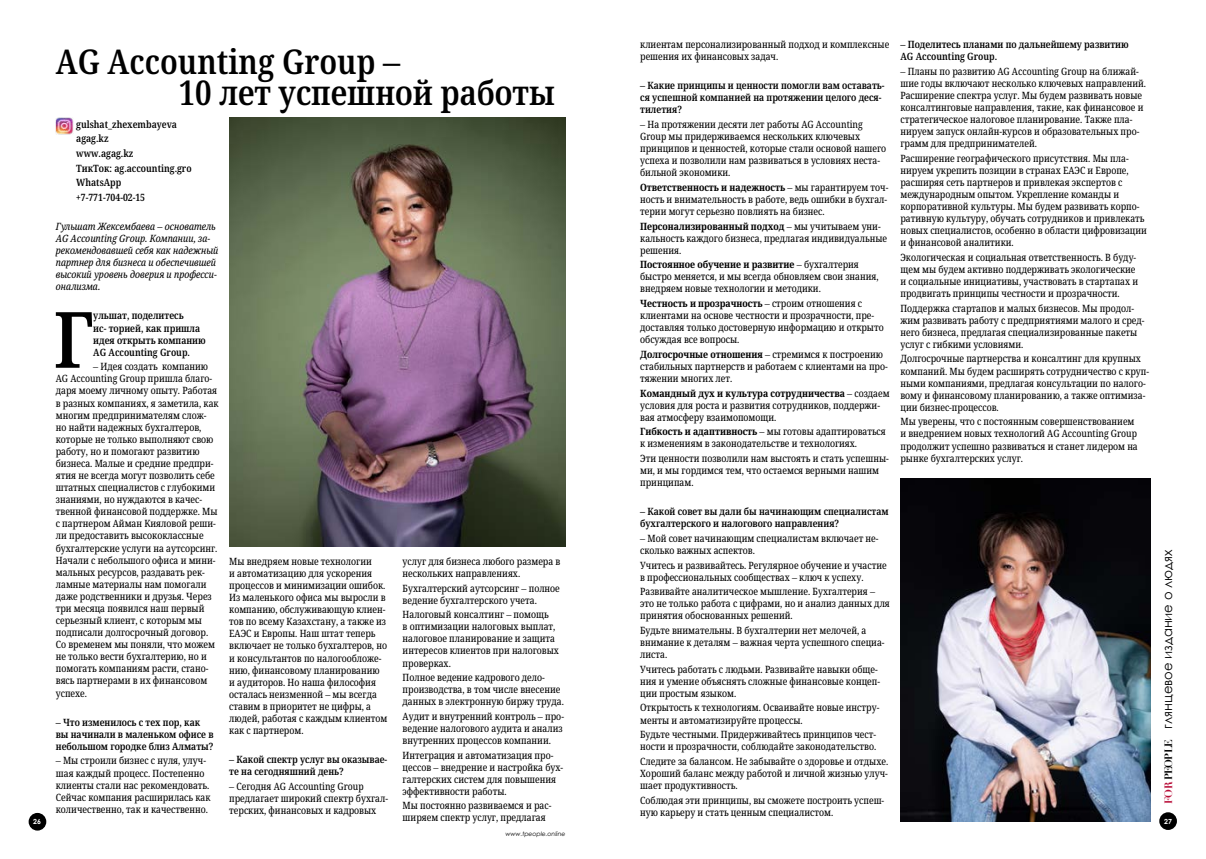
<style>
.page{position:relative;width:1206px;height:859px;background:#fff}
.page>*{position:absolute;margin:0;border:0;box-sizing:border-box;transform-origin:0 0}
.t1{font:600 77.7px "Noto Serif Condensed";color:#000}
.t2{font:600 34.12px/31.3px "Noto Serif Condensed";color:#000}
.t3{font:13.12px "Century Gothic";color:#000}
.t4{font:10.06px/12.1px "Noto Serif Condensed";color:#000}
.t5{font:600 10.06px/12.1px "Noto Serif Condensed";color:#000}
.t6{font:italic 10.06px/12.1px "Noto Serif Condensed";color:#000}
.t7{font:700 7px "Century Gothic";color:#fff}
.t8{font:italic 6.12px "Century Gothic";color:#000}
.s1{font-weight:700}
.s2{font-family:"Didot";font-weight:700;font-size:10.5px;color:#b70b36}
.s3{font-family:"Didot";font-weight:700;font-size:10.5px}
</style>
<div class="page">
<div style="left:1159px;top:812px;width:17px;height:17px;background:#000;border-radius:50%"></div>
<div style="left:29px;top:812px;width:17px;height:18px;background:#000;border-radius:50%"></div>
<img style="left:229px;top:117px;width:336px;height:429px">
<img style="left:900px;top:478px;width:250px;height:343px">
<img style="left:56px;top:117px;width:17px;height:18px">
<p class="t5" style="left:900px;top:38px;width:230px">– Поделитесь планами по дальнейшему развитию<br>AG Accounting Group.</p>
<p class="t4" style="left:900px;top:65px;width:247px">– Планы по развитию AG Accounting Group на ближай&shy;шие годы включают несколько ключевых направлений.<br>Расширение спектра услуг. Мы будем развивать новые консалтинговые направления, такие, как финансовое и стратегическое налоговое планирование. Также пла&shy;нируем запуск онлайн-курсов и образовательных про&shy;грамм для предпринимателей.</p>
<p class="t4" style="left:900px;top:152px;width:248px">Расширение географического присутствия. Мы пла&shy;нируем укрепить позиции в странах ЕАЭС и Европе, расширяя сеть партнеров и привлекая экспертов с международным опытом. Укрепление команды и корпоративной культуры. Мы будем развивать корпо&shy;ративную культуру, обучать сотрудников и привлекать новых специалистов, особенно в области цифровизации и финансовой аналитики.</p>
<p class="t4" style="left:900px;top:251px;width:239px">Экологическая и социальная ответственность. В буду&shy;щем мы будем активно поддерживать экологические и социальные инициативы, участвовать в стартапах и продвигать принципы честности и прозрачности.</p>
<p class="t4" style="left:900px;top:302px;width:245px">Поддержка стартапов и малых бизнесов. Мы продол&shy;жим развивать работу с предприятиями малого и сред&shy;него бизнеса, предлагая специализированные пакеты услуг с гибкими условиями.</p>
<p class="t4" style="left:900px;top:353px;width:250px">Долгосрочные партнерства и консалтинг для крупных компаний. Мы будем расширять сотрудничество с круп&shy;ными компаниями, предлагая консультации по налого&shy;вому и финансовому планированию, а также оптимиза&shy;ции бизнес-процессов.</p>
<p class="t4" style="left:900px;top:416px;width:239px">Мы уверены, что с постоянным совершенствованием и внедрением новых технологий AG Accounting Group продолжит успешно развиваться и станет лидером на рынке бухгалтерских услуг.</p>
<p class="t4" style="left:640px;top:39px;width:251px">клиентам персонализированный подход и комплексные решения их финансовых задач.</p>
<p class="t5" style="left:640px;top:80px;width:246px">– Какие принципы и ценности помогли вам оставать&shy;ся успешной компанией на протяжении целого деся&shy;тилетия?</p>
<p class="t4" style="left:640px;top:118px;width:247px">– На протяжении десяти лет работы AG Accounting Group мы придерживаемся нескольких ключевых принципов и ценностей, которые стали основой нашего успеха и позволили нам развиваться в условиях неста&shy;бильной экономики.</p>
<p class="t4" style="left:640px;top:181px;width:250px;text-align:justify"><span class="s1">Ответственность и надежность</span> – мы гарантируем точ&shy;ность и внимательность в работе, ведь ошибки в бухгал&shy;терии могут серьезно повлиять на бизнес.</p>
<p class="t4" style="left:640px;top:220px;width:248px"><span class="s1">Персонализированный подход</span> – мы учитываем уни&shy;кальность каждого бизнеса, предлагая индивидуальные решения.</p>
<p class="t4" style="left:640px;top:259px;width:240px"><span class="s1">Постоянное обучение и развитие</span> – бухгалтерия быстро меняется, и мы всегда обновляем свои знания, внедряем новые технологии и методики.</p>
<p class="t4" style="left:640px;top:297px;width:245px"><span class="s1">Честность и прозрачность</span> – строим отношения с клиентами на основе честности и прозрачности, пре&shy;доставляя только достоверную информацию и открыто обсуждая все вопросы.</p>
<p class="t4" style="left:640px;top:348px;width:249px"><span class="s1">Долгосрочные отношения</span> – стремимся к построению стабильных партнерств и работаем с клиентами на про&shy;тяжении многих лет.</p>
<p class="t4" style="left:640px;top:387px;width:251px"><span class="s1">Командный дух и культура сотрудничества</span> – создаем условия для роста и развития сотрудников, поддержи&shy;вая атмосферу взаимопомощи.</p>
<p class="t4" style="left:640px;top:426px;width:247px"><span class="s1">Гибкость и адаптивность</span> – мы готовы адаптироваться к изменениям в законодательстве и технологиях.</p>
<p class="t4" style="left:640px;top:452px;width:250px">Эти ценности позволили нам выстоять и стать успешны&shy;ми, и мы гордимся тем, что остаемся верными нашим принципам.</p>
<p class="t5" style="left:640px;top:505px;width:250px">– Какой совет вы дали бы начинающим специалистам бухгалтерского и налогового направления?</p>
<p class="t4" style="left:640px;top:532px;width:240px">– Мой совет начинающим специалистам включает не&shy;сколько важных аспектов.</p>
<p class="t4" style="left:640px;top:559px;width:248px">Учитесь и развивайтесь. Регулярное обучение и участие в профессиональных сообществах – ключ к успеху.</p>
<p class="t4" style="left:640px;top:585px;width:251px">Развивайте аналитическое мышление. Бухгалтерия – это не только работа с цифрами, но и анализ данных для принятия обоснованных решений.</p>
<p class="t4" style="left:640px;top:624px;width:246px">Будьте внимательны. В бухгалтерии нет мелочей, а внимание к деталям – важная черта успешного специа&shy;листа.</p>
<p class="t4" style="left:640px;top:663px;width:241px">Учитесь работать с людьми. Развивайте навыки обще&shy;ния и умение объяснять сложные финансовые концеп&shy;ции простым языком.</p>
<p class="t4" style="left:640px;top:701px;width:241px">Открытость к технологиям. Осваивайте новые инстру&shy;менты и автоматизируйте процессы.</p>
<p class="t4" style="left:640px;top:728px;width:237px">Будьте честными. Придерживайтесь принципов чест&shy;ности и прозрачности, соблюдайте законодательство.</p>
<p class="t4" style="left:640px;top:755px;width:249px;text-align:justify">Следите за балансом. Не забывайте о здоровье и отдыхе.<br>Хороший баланс между работой и личной жизнью улуч&shy;шает продуктивность.</p>
<p class="t4" style="left:640px;top:793px;width:245px">Соблюдая эти принципы, вы сможете построить успеш&shy;ную карьеру и стать ценным специалистом.</p>
<h2 class="t2" style="left:179px;top:47px;width:377px;text-indent:-123px">AG Accounting Group –<br>10 лет успешной работы</h2>
<p class="t5" style="left:76px;top:117px;width:117px;line-height:14.5px">gulshat_zhexembayeva agag.kz<br>www.agag.kz<br>ТикТок: ag.accounting.gro<br>WhatsApp +7-771-704-02-15</p>
<p class="t6" style="left:56px;top:220px;width:164px">Гульшат Жексембаева – основатель<br>AG Accounting Group. Компании, за&shy;рекомендовавшей себя как надежный партнер для бизнеса и обеспечившей высокий уровень доверия и професси&shy;онализма.</p>
<h1 class="t1" style="left:54px;top:286px;width:41px">Г</h1>
<p class="t5" style="left:93px;top:310px;width:114px">ульшат, поделитесь<br>ис- торией, как пришла идея открыть компанию<br>AG Accounting Group.</p>
<p class="t4" style="left:56px;top:361px;width:164px;text-indent:37px">– Идея создать компанию<br>AG Accounting Group пришла благо&shy;даря моему личному опыту. Работая в разных компаниях, я заметила, как многим предпринимателям слож&shy;но найти надежных бухгалтеров, которые не только выполняют свою работу, но и помогают развитию бизнеса. Малые и средние предпри&shy;ятия не всегда могут позволить себе штатных специалистов с глубокими знаниями, но нуждаются в качес&shy;твенной финансовой поддержке. Мы с партнером Айман Кияловой реши&shy;ли предоставить высококлассные бухгалтерские услуги на аутсорсинг.<br>Начали с небольшого офиса и мини&shy;мальных ресурсов, раздавать рек&shy;ламные материалы нам помогали даже родственники и друзья. Через три месяца появился наш первый серьезный клиент, с которым мы подписали долгосрочный договор.<br>Со временем мы поняли, что можем не только вести бухгалтерию, но и помогать компаниям расти, стано&shy;вясь партнерами в их финансовом успехе.</p>
<p class="t5" style="left:56px;top:716px;width:159px">– Что изменилось с тех пор, как вы начинали в маленьком офисе в небольшом городке близ Алматы?</p>
<p class="t4" style="left:56px;top:754px;width:156px">– Мы строили бизнес с нуля, улуч&shy;шая каждый процесс. Постепенно клиенты стали нас рекомендовать.<br>Сейчас компания расширилась как количественно, так и качественно.</p>
<h3 class="t3" style="left:1158px;top:803px;width:256px;rotate:-90deg"><span class="s2">FOR</span> <span class="s3">PEOPLE</span> глянцевое издание о людях</h3>
<p class="t4" style="left:402px;top:555px;width:159px">услуг для бизнеса любого размера в нескольких направлениях.</p>
<p class="t4" style="left:402px;top:582px;width:159px">Бухгалтерский аутсорсинг – полное ведение бухгалтерского учета.</p>
<p class="t4" style="left:402px;top:608px;width:158px">Налоговый консалтинг – помощь<br>в оптимизации налоговых выплат, налоговое планирование и защита интересов клиентов при налоговых проверках.</p>
<p class="t4" style="left:402px;top:671px;width:163px">Полное ведение кадрового дело&shy;производства, в том числе внесение данных в электронную биржу труда.</p>
<p class="t4" style="left:402px;top:710px;width:163px">Аудит и внутренний контроль – про&shy;ведение налогового аудита и анализ внутренних процессов компании.</p>
<p class="t4" style="left:402px;top:749px;width:162px">Интеграция и автоматизация про&shy;цессов – внедрение и настройка бух&shy;галтерских систем для повышения эффективности работы.</p>
<p class="t4" style="left:402px;top:799px;width:150px">Мы постоянно развиваемся и рас&shy;ширяем спектр услуг, предлагая</p>
<p class="t4" style="left:229px;top:555px;width:160px">Мы внедряем новые технологии<br>и автоматизацию для ускорения процессов и минимизации ошибок.<br>Из маленького офиса мы выросли в компанию, обслуживающую клиен&shy;тов по всему Казахстану, а также из<br>ЕАЭС и Европы. Наш штат теперь включает не только бухгалтеров, но и консультантов по налогообложе&shy;нию, финансовому планированию и аудиторов. Но наша философия осталась неизменной – мы всегда ставим в приоритет не цифры, а людей, работая с каждым клиентом как с партнером.</p>
<p class="t5" style="left:229px;top:753px;width:160px">– Какой спектр услуг вы оказывае&shy;те на сегодняшний день?</p>
<p class="t4" style="left:229px;top:780px;width:160px">– Сегодня AG Accounting Group предлагает широкий спектр бухгал&shy;терских, финансовых и кадровых</p>
<p class="t7" style="left:33px;top:816px;width:9px">26</p>
<p class="t7" style="left:1164px;top:815px;width:9px">27</p>
<p class="t8" style="left:505px;top:829px;width:62px">www.tpeople.online</p>
</div>
